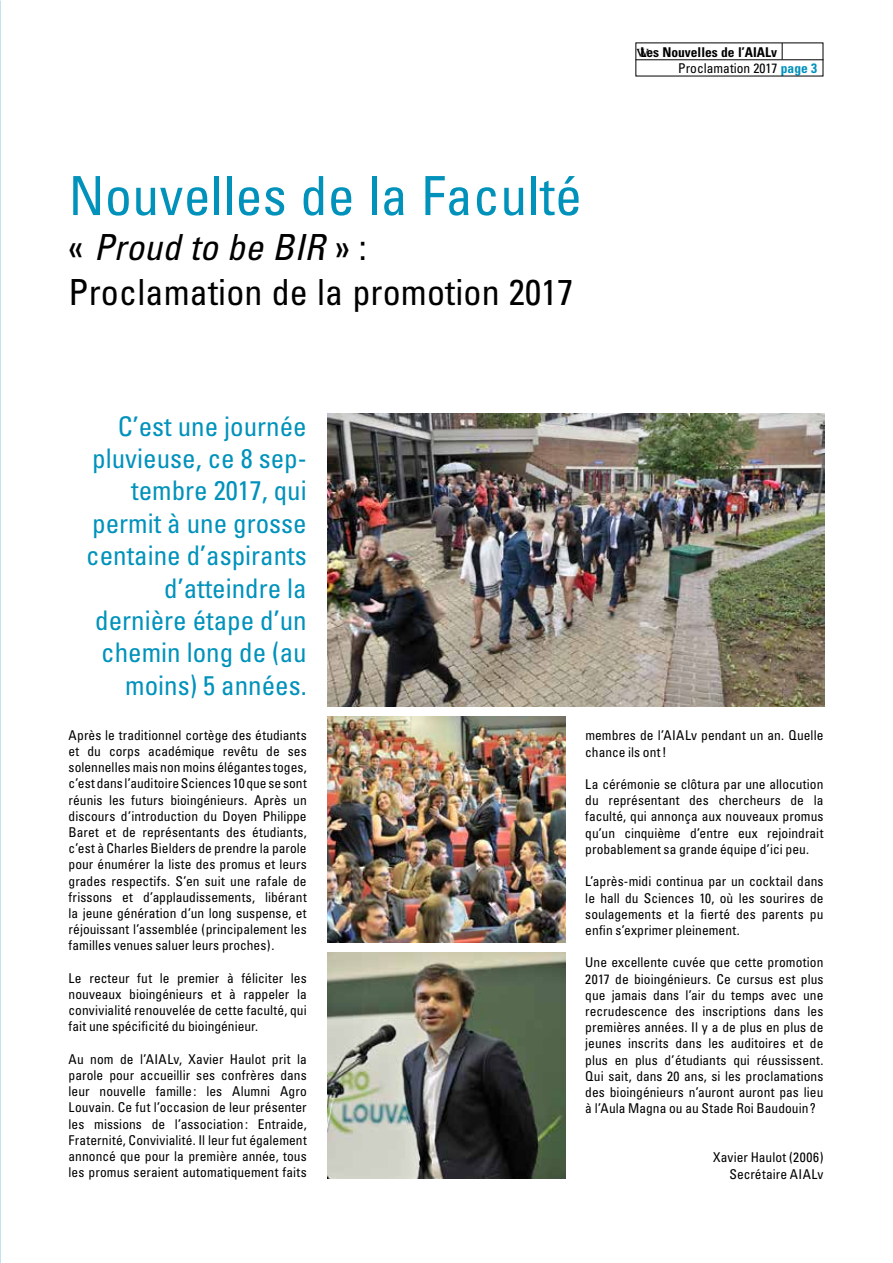
<style>
.page{position:relative;width:893px;height:1263px;background:#fff}
.page>*{position:absolute;margin:0;border:0;box-sizing:border-box;transform-origin:0 0}
.t1{font:condensed 54px "Univers";letter-spacing:.005em;color:#0092bb}
.t2{font:condensed 36px/45px "Univers";letter-spacing:.005em;color:#000}
.t3{font:condensed 27px/32.4px "Univers";color:#0092bb;text-align:right}
.t4{font:18px "Times";color:#000}
.t5{font:condensed 13.5px/16.2px "Univers";color:#000;text-align:justify}
.t6{font:700 condensed 13.5px/16.5px "Univers";color:#000}
.s1{font-style:italic}
.s2{font-weight:400}
.s3{color:#0092bb}
</style>
<div class="page">
<hr style="left:636px;top:59px;width:187px;height:1px;background:#000">
<svg style="left:782px;top:43px;width:1px;height:16px"></svg>
<img style="left:327px;top:953px;width:239px;height:225px">
<img style="left:327px;top:717px;width:239px;height:225px">
<img style="left:327px;top:414px;width:497px;height:292px">
<h1 class="t1" style="left:69px;top:162px;width:515px">Nouvelles de la Faculté</h1>
<h2 class="t2" style="left:69px;top:224px;width:506px">« <span class="s1">Proud to be BIR</span> » :<br>Proclamation de la promotion 2017</h2>
<p class="t6" style="left:678px;top:43px;width:140px;text-indent:-38px">Les Nouvelles de l’AIALv<br><span class="s2">Proclamation 2017</span> <span class="s3">page 3</span></p>
<h3 class="t4" style="left:636px;top:34px;width:14px">w</h3>
<h3 class="t3" style="left:86px;top:409px;width:222px">C’est une journée pluvieuse, ce 8 sep&shy;tembre 2017, qui permit à une grosse centaine d’aspirants d’atteindre la dernière étape d’un chemin long de (au moins) 5 années.</h3>
<p class="t5" style="left:69px;top:727px;width:240px">Après le traditionnel cortège des étudiants et du corps académique revêtu de ses solennelles mais non moins élégantes toges, c’est dans l’auditoire Sciences 10 que se sont réunis les futurs bioingénieurs. Après un discours d’introduction du Doyen Philippe Baret et de représentants des étudiants, c’est à Charles Bielders de prendre la parole pour énumérer la liste des promus et leurs grades respectifs. S’en suit une rafale de frissons et d’applaudissements, libérant la jeune génération d’un long suspense, et réjouissant l’assemblée (principalement les familles venues saluer leurs proches).</p>
<p class="t5" style="left:69px;top:970px;width:240px">Le recteur fut le premier à féliciter les nouveaux bioingénieurs et à rappeler la convivialité renouvelée de cette faculté, qui fait une spécificité du bioingénieur.</p>
<p class="t5" style="left:69px;top:1051px;width:240px">Au nom de l’AIALv, Xavier Haulot prit la parole pour accueillir ses confrères dans leur nouvelle famille: les Alumni Agro Louvain. Ce fut l’occasion de leur présenter les missions de l’association: Entraide, Fraternité, Convivialité. Il leur fut également annoncé que pour la première année, tous les promus seraient automatiquement faits</p>
<p class="t5" style="left:585px;top:727px;width:240px">membres de l’AIALv pendant un an. Quelle chance ils ont!</p>
<p class="t5" style="left:585px;top:776px;width:240px">La cérémonie se clôtura par une allocution du représentant des chercheurs de la faculté, qui annonça aux nouveaux promus qu’un cinquième d’entre eux rejoindrait probablement sa grande équipe d’ici peu.</p>
<p class="t5" style="left:585px;top:873px;width:240px">L’après-midi continua par un cocktail dans le hall du Sciences 10, où les sourires de soulagements et la fierté des parents pu enfin s’exprimer pleinement.</p>
<p class="t5" style="left:585px;top:954px;width:240px">Une excellente cuvée que cette promotion 2017 de bioingénieurs. Ce cursus est plus que jamais dans l’air du temps avec une recrudescence des inscriptions dans les premières années. Il y a de plus en plus de jeunes inscrits dans les auditoires et de plus en plus d’étudiants qui réussissent.<br>Qui sait, dans 20 ans, si les proclamations des bioingénieurs n’auront auront pas lieu à l’Aula Magna ou au Stade Roi Baudouin?</p>
<p class="t5" style="left:713px;top:1149px;width:112px;text-align:right">Xavier Haulot (2006)<br>Secrétaire AIALv</p>
</div>
